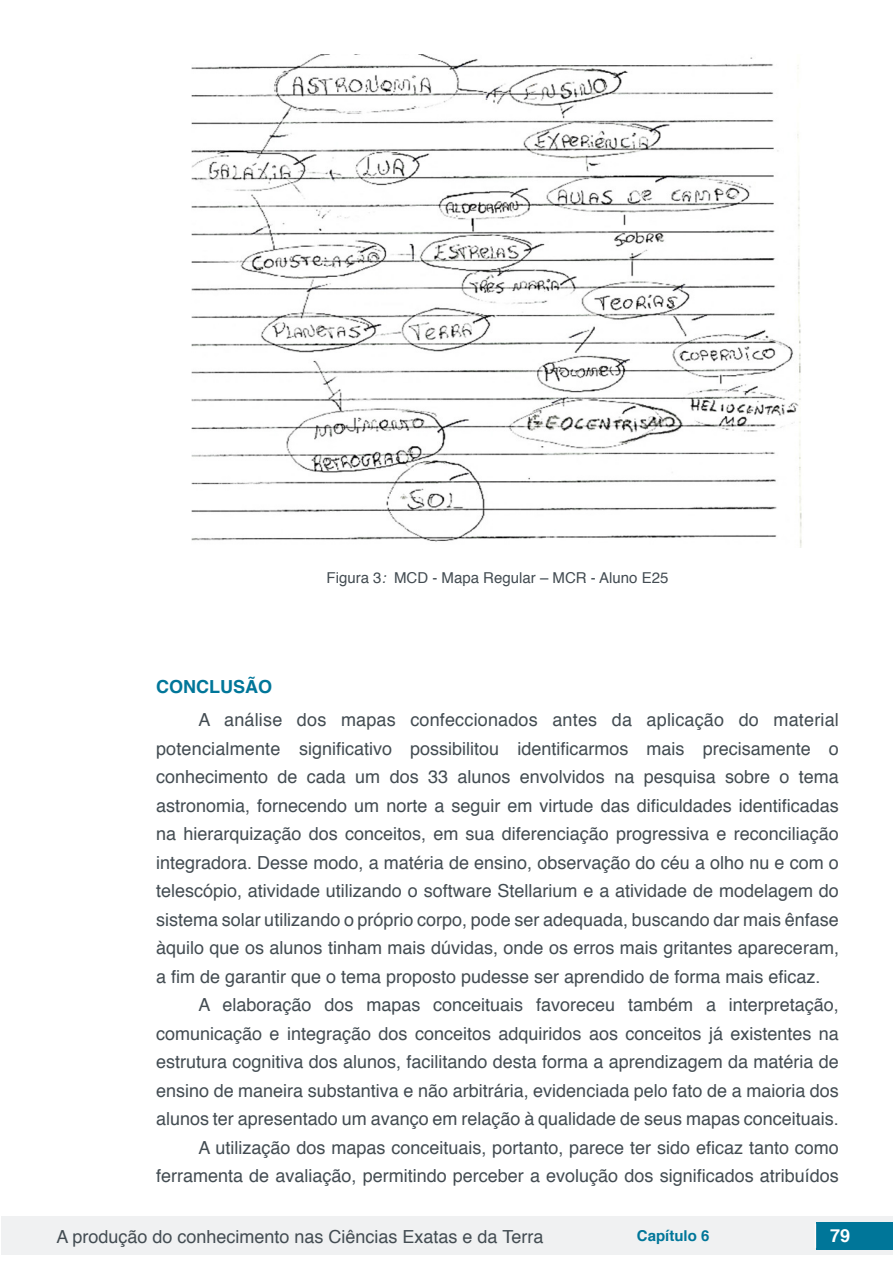
<style>
.page{position:relative;width:893px;height:1263px;background:#fff}
.page>*{position:absolute;margin:0;border:0;box-sizing:border-box;transform-origin:0 0}
.txt{font:18px/28.5px "Helvetica";color:#434c52;text-align:justify}
.TITULOS{font:700 18px "Helvetica";color:#007699}
.t1{font:700 18px "Helvetica";color:#fff}
.ref_tabelas{font:15px "Helvetica";color:#434c52}
.t2{font:700 15px "Helvetica";color:#007699}
.s1{font-style:italic}
</style>
<div class="page">
<div style="left:1px;top:1216px;width:891px;height:38px;background:#f0f1f2"></div>
<div style="left:816px;top:1222px;width:77px;height:27px;background:#007699"></div>
<svg style="left:815px;top:1224px;width:1px;height:24px"></svg>
<img style="left:192px;top:54px;width:610px;height:494px">
<p class="ref_tabelas" style="left:327px;top:566px;width:343px">Figura 3<span class="s1">:</span> MCD - Mapa Regular – MCR - Aluno E25</p>
<p class="TITULOS" style="left:156px;top:672px;width:117px">CONCLUSÃO</p>
<p class="txt" style="left:156px;top:706px;width:684px;text-indent:43px">A análise dos mapas confeccionados antes da aplicação do material potencialmente significativo possibilitou identificarmos mais precisamente o conhecimento de cada um dos 33 alunos envolvidos na pesquisa sobre o tema astronomia, fornecendo um norte a seguir em virtude das dificuldades identificadas na hierarquização dos conceitos, em sua diferenciação progressiva e reconciliação integradora. Desse modo, a matéria de ensino, observação do céu a olho nu e com o telescópio, atividade utilizando o software Stellarium e a atividade de modelagem do sistema solar utilizando o próprio corpo, pode ser adequada, buscando dar mais ênfase àquilo que os alunos tinham mais dúvidas, onde os erros mais gritantes apareceram, a fim de garantir que o tema proposto pudesse ser aprendido de forma mais eficaz.</p>
<p class="txt" style="left:156px;top:991px;width:684px;text-indent:43px">A elaboração dos mapas conceituais favoreceu também a interpretação, comunicação e integração dos conceitos adquiridos aos conceitos já existentes na estrutura cognitiva dos alunos, facilitando desta forma a aprendizagem da matéria de ensino de maneira substantiva e não arbitrária, evidenciada pelo fato de a maioria dos alunos ter apresentado um avanço em relação à qualidade de seus mapas conceituais.</p>
<p class="txt" style="left:156px;top:1133px;width:684px;text-align:right">A utilização dos mapas conceituais, portanto, parece ter sido eficaz tanto como ferramenta de avaliação, permitindo perceber a evolução dos significados atribuídos</p>
<p class="txt" style="left:56px;top:1223px;width:488px">A produção do conhecimento nas Ciências Exatas e da Terra</p>
<p class="t2" style="left:637px;top:1223px;width:74px">Capítulo 6</p>
<p class="t1" style="left:830px;top:1221px;width:22px">79</p>
</div>
